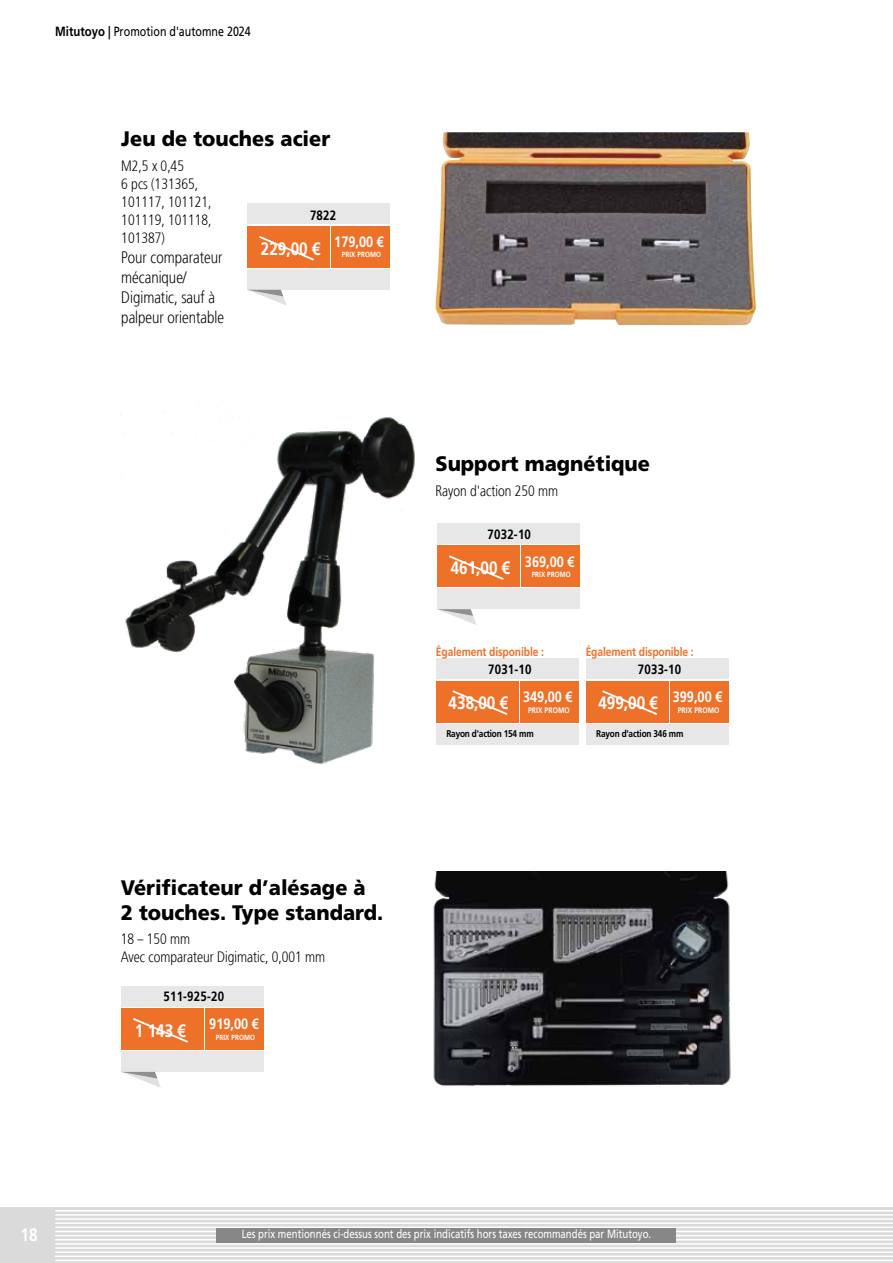
<style>
.page{position:relative;width:893px;height:1263px;background:#fff}
.page>*{position:absolute;margin:0;border:0;box-sizing:border-box;transform-origin:0 0}
.t1{font:900 21px/25.5px "Mitutoyo Frutiger";color:#000}
.t2{font:700 18px "Mitutoyo Frutiger";color:#fff}
.t3{font:300 16.5px/19.8px "Mitutoyo Frutiger";color:#000}
.t4{font:300 15px/18px "Mitutoyo Frutiger";color:#000}
.t5{font:700 15px "Mitutoyo Frutiger";color:#fff}
.t6{font:700 13.5px "Mitutoyo Frutiger";letter-spacing:.015em;color:#000}
.t7{font:13.35px "Mitutoyo Frutiger";color:#000}
.t8{font:700 12.15px "Mitutoyo Frutiger";letter-spacing:-.01em;color:#ee712a}
.t9{font:12px "Mitutoyo Frutiger";color:#fff}
.t10{font:700 9.75px "Mitutoyo Frutiger";letter-spacing:-.02em;color:#000}
.t11{font:700 7.95px "Mitutoyo Frutiger";letter-spacing:.01em;color:#fff}
.t12{font:700 7.5px "Mitutoyo Frutiger";letter-spacing:.01em;color:#fff}
.s1{font-weight:700}
</style>
<div class="page">
<div style="left:0;top:1208px;width:55px;height:55px;background:#dadada"></div>
<div style="left:55px;top:1208px;width:838px;height:55px;background:#dadada"></div>
<hr style="left:55px;top:1210px;width:838px;height:1px;background:#fff">
<hr style="left:55px;top:1214px;width:838px;height:2px;background:#fff">
<hr style="left:55px;top:1218px;width:838px;height:2px;background:#fff">
<hr style="left:55px;top:1222px;width:838px;height:2px;background:#fff">
<hr style="left:55px;top:1226px;width:838px;height:2px;background:#fff">
<hr style="left:55px;top:1231px;width:838px;height:1px;background:#fff">
<hr style="left:55px;top:1235px;width:838px;height:1px;background:#fff">
<hr style="left:55px;top:1239px;width:838px;height:1px;background:#fff">
<hr style="left:55px;top:1243px;width:838px;height:1px;background:#fff">
<hr style="left:55px;top:1247px;width:838px;height:2px;background:#fff">
<hr style="left:55px;top:1251px;width:838px;height:2px;background:#fff">
<hr style="left:55px;top:1255px;width:838px;height:2px;background:#fff">
<hr style="left:55px;top:1260px;width:838px;height:1px;background:#fff">
<svg style="left:436px;top:722px;width:143px;height:1px"></svg>
<div style="left:436px;top:681px;width:83px;height:41px;background:#ee712a"></div>
<div style="left:520px;top:681px;width:59px;height:41px;background:#ee712a"></div>
<div style="left:436px;top:724px;width:143px;height:21px;background:#e8e7e8"></div>
<div style="left:436px;top:658px;width:143px;height:21px;background:#e8e7e8"></div>
<svg style="left:452px;top:690px;width:56px;height:25px"></svg>
<div style="left:586px;top:681px;width:142px;height:43px;background:linear-gradient(to bottom,#ee712a,#ee712a)"></div>
<div style="left:586px;top:681px;width:82px;height:41px;background:#ee712a"></div>
<div style="left:670px;top:681px;width:58px;height:41px;background:#ee712a"></div>
<div style="left:586px;top:724px;width:142px;height:21px;background:#e8e7e8"></div>
<div style="left:586px;top:658px;width:142px;height:21px;background:#e8e7e8"></div>
<svg style="left:602px;top:690px;width:55px;height:25px"></svg>
<img style="left:433px;top:871px;width:298px;height:215px">
<div style="left:121px;top:1008px;width:83px;height:42px;background:#ee712a"></div>
<div style="left:205px;top:1008px;width:59px;height:42px;background:#ee712a"></div>
<div style="left:121px;top:1051px;width:143px;height:21px;background:#e8e7e8"></div>
<div style="left:121px;top:985px;width:143px;height:21px;background:#e8e7e8"></div>
<svg style="left:122px;top:1072px;width:39px;height:16px"></svg>
<svg style="left:133px;top:1018px;width:55px;height:25px"></svg>
<div style="left:437px;top:545px;width:142px;height:43px;background:linear-gradient(to bottom,#ee712a,#ee712a)"></div>
<div style="left:437px;top:545px;width:82px;height:42px;background:#ee712a"></div>
<div style="left:521px;top:545px;width:58px;height:42px;background:#ee712a"></div>
<div style="left:437px;top:588px;width:142px;height:21px;background:#e8e7e8"></div>
<div style="left:437px;top:523px;width:142px;height:21px;background:#e8e7e8"></div>
<svg style="left:437px;top:609px;width:40px;height:16px"></svg>
<svg style="left:449px;top:555px;width:55px;height:25px"></svg>
<img style="left:121px;top:414px;width:294px;height:351px">
<img style="left:435px;top:132px;width:321px;height:194px">
<div style="left:247px;top:226px;width:83px;height:42px;background:#ee712a"></div>
<div style="left:331px;top:226px;width:59px;height:42px;background:#ee712a"></div>
<div style="left:247px;top:269px;width:143px;height:21px;background:#e8e7e8"></div>
<div style="left:247px;top:203px;width:143px;height:21px;background:#e8e7e8"></div>
<svg style="left:248px;top:290px;width:39px;height:15px"></svg>
<svg style="left:259px;top:236px;width:55px;height:25px"></svg>
<div style="left:217px;top:1228px;width:459px;height:14px;background:#878787"></div>
<p class="t7" style="left:55px;top:23px;width:197px"><span class="s1">Mitutoyo |</span> Promotion d'automne 2024</p>
<h1 class="t1" style="left:121px;top:126px;width:211px">Jeu de touches acier</h1>
<p class="t4" style="left:121px;top:158px;width:92px">M2,5 x 0,45<br>6 pcs (131365,<br>101117, 101121,<br>101119, 101118,<br>101387)</p>
<p class="t3" style="left:121px;top:249px;width:104px">Pour comparateur mécanique/<br>Digimatic, sauf à palpeur orientable</p>
<p class="t6" style="left:310px;top:207px;width:28px">7822</p>
<p class="t5" style="left:334px;top:233px;width:51px">179,00 €</p>
<p class="t2" style="left:261px;top:238px;width:61px">229,00 €</p>
<p class="t12" style="left:342px;top:250px;width:41px">PRIX PROMO</p>
<h1 class="t1" style="left:435px;top:451px;width:216px">Support magnétique</h1>
<p class="t4" style="left:435px;top:483px;width:124px">Rayon d'action 250 mm</p>
<p class="t6" style="left:488px;top:526px;width:45px">7032-10</p>
<p class="t2" style="left:451px;top:557px;width:61px">461,00 €</p>
<p class="t5" style="left:525px;top:552px;width:51px">369,00 €</p>
<p class="t12" style="left:532px;top:570px;width:41px">PRIX PROMO</p>
<p class="t8" style="left:436px;top:644px;width:110px">Également disponible :</p>
<p class="t2" style="left:449px;top:692px;width:61px">438,00 €</p>
<p class="t11" style="left:528px;top:705px;width:43px">PRIX PROMO</p>
<p class="t6" style="left:488px;top:661px;width:45px">7031-10</p>
<p class="t5" style="left:523px;top:688px;width:51px">349,00 €</p>
<p class="t10" style="left:446px;top:728px;width:89px">Rayon d'action 154 mm</p>
<p class="t8" style="left:586px;top:644px;width:110px">Également disponible :</p>
<p class="t2" style="left:598px;top:692px;width:61px">499,00 €</p>
<p class="t11" style="left:678px;top:705px;width:43px">PRIX PROMO</p>
<p class="t6" style="left:638px;top:661px;width:45px">7033-10</p>
<p class="t5" style="left:673px;top:688px;width:51px">399,00 €</p>
<p class="t10" style="left:596px;top:728px;width:89px">Rayon d'action 346 mm</p>
<h1 class="t1" style="left:121px;top:875px;width:264px">Vérificateur d’alésage à<br>2 touches. Type standard.</h1>
<p class="t4" style="left:121px;top:931px;width:206px">18 – 150 mm<br>Avec comparateur Digimatic, 0,001 mm</p>
<p class="t6" style="left:163px;top:988px;width:62px">511-925-20</p>
<p class="t12" style="left:216px;top:1032px;width:41px">PRIX PROMO</p>
<p class="t5" style="left:209px;top:1015px;width:51px">919,00 €</p>
<p class="t2" style="left:135px;top:1020px;width:53px">1 143 €</p>
<p class="t2" style="left:21px;top:1224px;width:19px">18</p>
<p class="t9" style="left:242px;top:1227px;width:411px">Les prix mentionnés ci-dessus sont des prix indicatifs hors taxes recommandés par Mitutoyo.</p>
</div>
